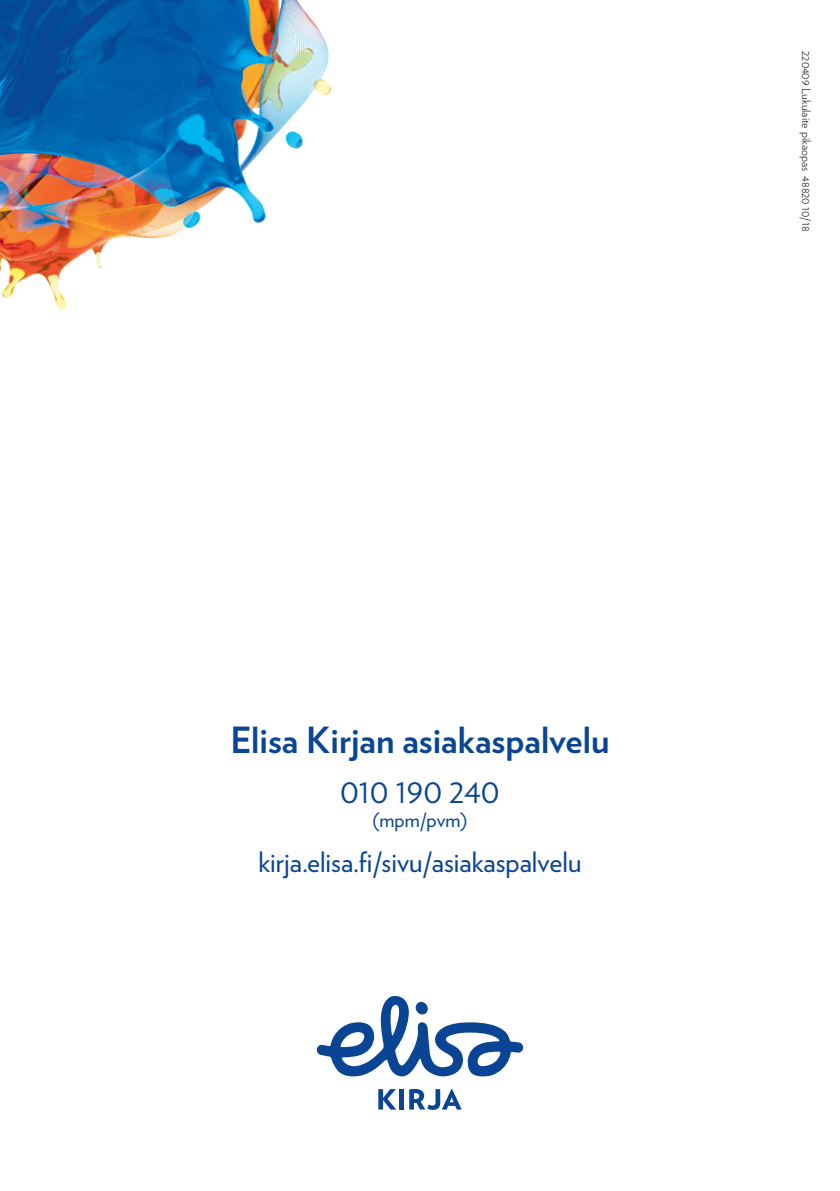
<style>
.page{position:relative;width:840px;height:1191px;background:#fff}
.page>*{position:absolute;margin:0;border:0;box-sizing:border-box;transform-origin:0 0}
.t1{font:700 36px "Verlag";color:#094594}
.t2{font:28px "Verlag";color:#094594}
.t3{font:20px "Verlag";color:#094594}
.t4{font:300 12px "Verlag";color:#231f20}
</style>
<div class="page">
<svg style="left:316px;top:996px;width:207px;height:80px"></svg>
<svg style="left:378px;top:1089px;width:18px;height:20px"></svg>
<div style="left:399px;top:1089px;width:5px;height:20px;background:#094594"></div>
<svg style="left:409px;top:1089px;width:52px;height:20px"></svg>
<img style="left:0;top:0;width:332px;height:310px">
<p class="t4" style="left:814px;top:51px;width:182px;rotate:90deg">220409 Lukulaite pikaopas 48820 10/18</p>
<p class="t1" style="left:230px;top:712px;width:380px">Elisa Kirjan asiakaspalvelu</p>
<p class="t2" style="left:340px;top:772px;width:161px">010 190 240</p>
<p class="t3" style="left:372px;top:805px;width:96px">(mpm/pvm)</p>
<p class="t2" style="left:258px;top:841px;width:324px">kirja.elisa.fi/sivu/asiakaspalvelu</p>
</div>
